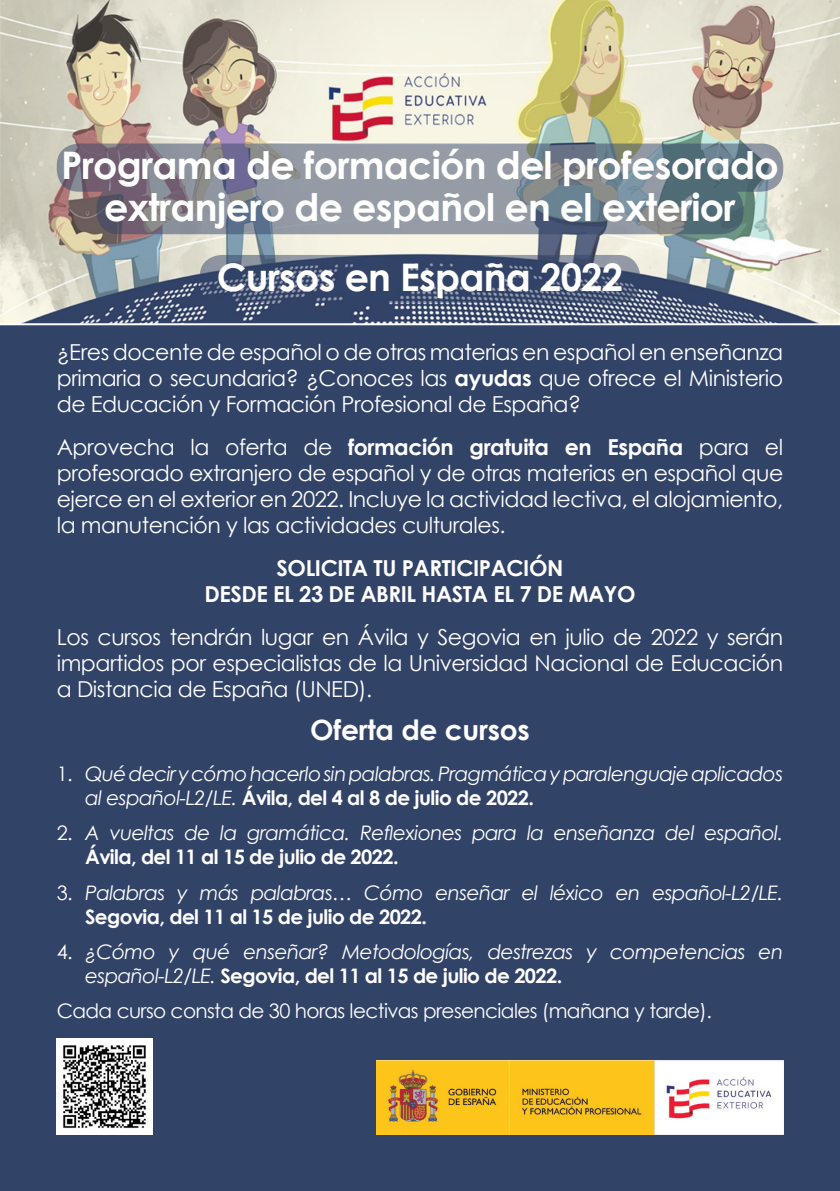
<style>
.page{position:relative;width:840px;height:1191px;background:#fff}
.page>*{position:absolute;margin:0;border:0;box-sizing:border-box;transform-origin:0 0}
.t1{font:700 38px/42px "Century Gothic";letter-spacing:-.02em;color:#fff;text-align:center}
.t2{font:700 28px "Century Gothic";letter-spacing:-.01em;color:#fff}
.t3{font:22px/26px "Century Gothic";letter-spacing:-.02em;color:#fff;text-align:justify}
.t4{font:700 22px/26px "Century Gothic";letter-spacing:-.02em;color:#fff;text-align:center}
.t5{font:italic 20px/24px "Century Gothic";letter-spacing:-.03em;color:#fff}
.t6{font:20px "Century Gothic";letter-spacing:-.03em;color:#fff}
.s1{font-weight:700}
.s2{font-style:normal}
.s3{font-weight:700;font-style:normal}
</style>
<div class="page">
<div style="left:0;top:325px;width:839px;height:866px;background:#324368"></div>
<img style="left:0;top:0;width:839px;height:323px">
<svg style="left:199px;top:255px;width:441px;height:48px;background:#465575"></svg>
<svg style="left:57px;top:143px;width:725px;height:91px;background:#818892"></svg>
<img style="left:376px;top:1060px;width:406px;height:74px">
<img style="left:57px;top:1039px;width:95px;height:95px">
<h1 class="t1" style="left:61px;top:142px;width:718px">Programa de formación del profesorado extranjero de español en el exterior</h1>
<h1 class="t1" style="left:217px;top:254px;width:407px">Cursos en España 2022</h1>
<p class="t3" style="left:57px;top:338px;width:727px">¿Eres docente de español o de otras materias en español en enseñanza primaria o secundaria? ¿Conoces las <span class="s1">ayudas</span> que ofrece el Ministerio de Educación y Formación Profesional de España?</p>
<p class="t3" style="left:57px;top:433px;width:727px">Aprovecha la oferta de <span class="s1">formación gratuita en España</span> para el profesorado extranjero de español y de otras materias en español que ejerce en el exterior en 2022. Incluye la actividad lectiva, el alojamiento, la manutención y las actividades culturales.</p>
<p class="t4" style="left:204px;top:554px;width:428px">SOLICITA TU PARTICIPACIÓN<br>DESDE EL 23 DE ABRIL HASTA EL 7 DE mayo</p>
<p class="t3" style="left:57px;top:623px;width:727px">Los cursos tendrán lugar en Ávila y Segovia en julio de 2022 y serán impartidos por especialistas de la Universidad Nacional de Educación a Distancia de España (UNED).</p>
<p class="t2" style="left:310px;top:708px;width:221px">Oferta de cursos</p>
<p class="t5" style="left:85px;top:761px;width:699px;text-indent:-28px"><span class="s2">1.</span> Qué decir y cómo hacerlo sin palabras. Pragmática y paralenguaje aplicados al español-L2/LE. <span class="s3">Ávila, del 4 al 8 de julio de 2022.</span></p>
<p class="t5" style="left:85px;top:820px;width:699px;text-indent:-28px"><span class="s2">2.</span> A vueltas de la gramática. Reflexiones para la enseñanza del español.<br><span class="s3">Ávila, del 11 al 15 de julio de 2022.</span></p>
<p class="t5" style="left:85px;top:880px;width:699px;text-indent:-28px"><span class="s2">3.</span> Palabras y más palabras… Cómo enseñar el léxico en español-L2/LE.<br><span class="s3">Segovia, del 11 al 15 de julio de 2022.</span></p>
<p class="t5" style="left:85px;top:939px;width:699px;text-indent:-28px"><span class="s2">4.</span> ¿Cómo y qué enseñar? Metodologías, destrezas y competencias en español-L2/LE. <span class="s3">Segovia, del 11 al 15 de julio de 2022.</span></p>
<p class="t6" style="left:57px;top:997px;width:656px">Cada curso consta de 30 horas lectivas presenciales (mañana y tarde).</p>
</div>
